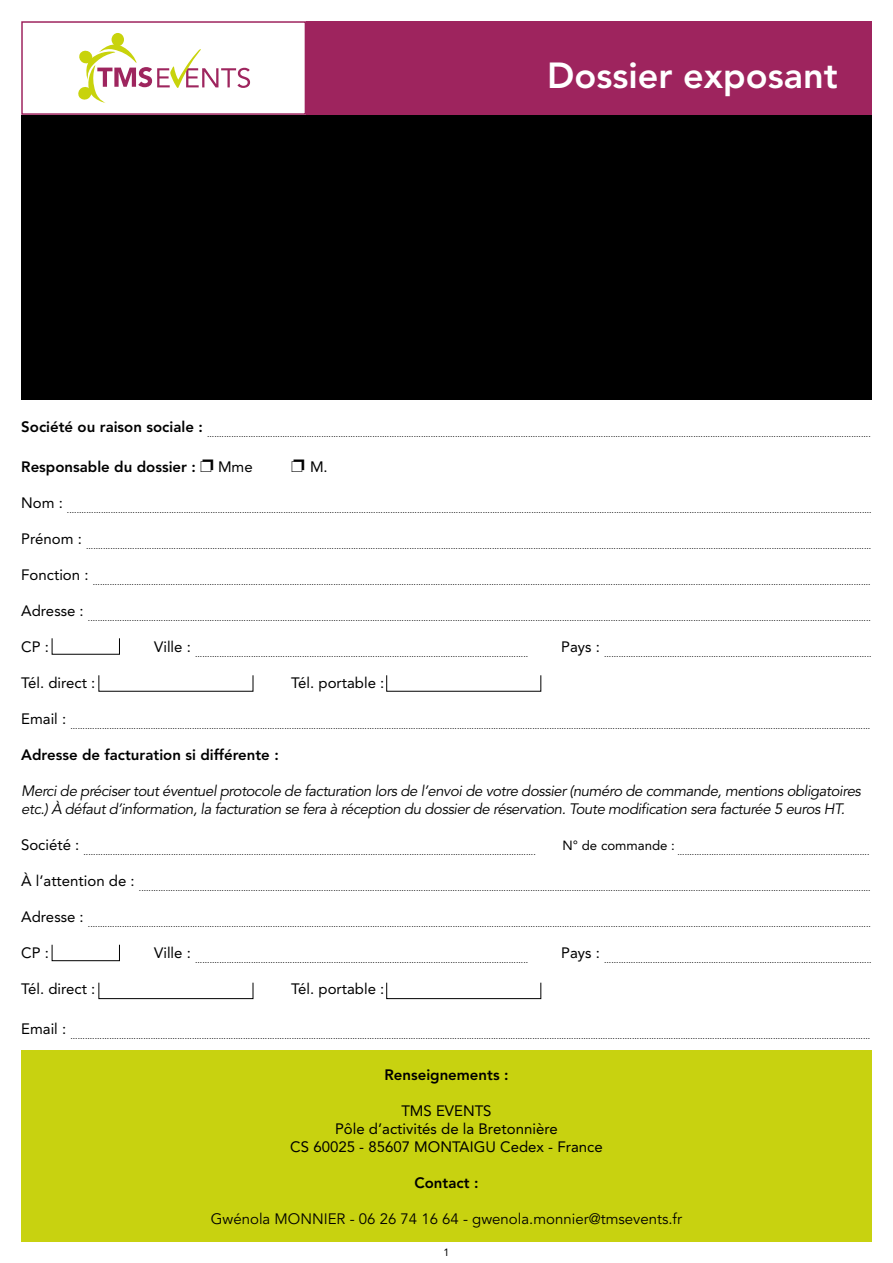
<style>
.page{position:relative;width:893px;height:1263px;background:#fff}
.page>*{position:absolute;margin:0;border:0;box-sizing:border-box;transform-origin:0 0}
.t1{font:800 36px "Avenir LT Std";color:#fff}
.t2{font:italic 15px/18px "Avenir LT Std";letter-spacing:-.03em;color:#000}
.t3{font:15px/18px "Avenir LT Std";color:#000;text-align:center}
.t4{font:800 15px "Avenir LT Std";color:#000}
.t5{font:15px "Avenir LT Std";color:#000}
.t6{font:10.5px "Avenir LT Std";color:#000}
.t7{font:8.7px "Avenir LT Std";color:#000}
</style>
<div class="page">
<div style="left:21px;top:115px;width:851px;height:285px;background:#000"></div>
<div style="left:21px;top:1050px;width:851px;height:192px;background:#c8d210"></div>
<div style="left:112px;top:33px;width:12px;height:13px;background:#c8d30c;border-radius:50%"></div>
<svg style="left:78px;top:41px;width:172px;height:62px"></svg>
<div style="left:21px;top:21px;width:285px;height:94px;border:2px solid #9e245e"></div>
<div style="left:306px;top:21px;width:566px;height:94px;background:#9e245e"></div>
<div style="left:98px;top:982px;width:155px;height:17px;border:1px solid #000"></div>
<div style="left:386px;top:982px;width:155px;height:17px;border:1px solid #000"></div>
<div style="left:52px;top:944px;width:68px;height:17px;border:1px solid #000"></div>
<h1 class="t1" style="left:547px;top:54px;width:292px">Dossier exposant</h1>
<p class="t7" style="left:21px;top:429px;width:851px"><sup>Société</sup> <sup>ou</sup> <sup>raison</sup> <sup>sociale</sup> <sup>:</sup> .................................................................................................................................................................................................................................................................................</p>
<h2 class="t4" style="left:21px;top:458px;width:176px">Responsable du dossier :</h2>
<h2 class="t3" style="left:218px;top:458px;width:36px">Mme</h2>
<h2 class="t3" style="left:310px;top:458px;width:19px">M.</h2>
<p class="t7" style="left:21px;top:505px;width:852px"><sup>Nom</sup> <sup>:</sup> ...........................................................................................................................................................................................................................................................................................................................................</p>
<p class="t7" style="left:21px;top:541px;width:852px"><sup>Prénom</sup> <sup>:</sup> ...................................................................................................................................................................................................................................................................................................................................</p>
<p class="t7" style="left:21px;top:577px;width:851px"><sup>Fonction</sup> <sup>:</sup> ................................................................................................................................................................................................................................................................................................................................</p>
<p class="t7" style="left:21px;top:613px;width:851px"><sup>Adresse</sup> <sup>:</sup> ..................................................................................................................................................................................................................................................................................................................................</p>
<h2 class="t3" style="left:21px;top:638px;width:29px">CP :</h2>
<p class="t7" style="left:154px;top:649px;width:375px"><sup>Ville</sup> <sup>:</sup> .........................................................................................................................................</p>
<p class="t7" style="left:561px;top:649px;width:312px"><sup>Pays</sup> <sup>:</sup> ..............................................................................................................</p>
<h2 class="t3" style="left:21px;top:674px;width:76px">Tél. direct :</h2>
<h2 class="t3" style="left:291px;top:674px;width:95px">Tél. portable :</h2>
<p class="t7" style="left:21px;top:721px;width:851px"><sup>Email</sup> <sup>:</sup> .........................................................................................................................................................................................................................................................................................................................................</p>
<h2 class="t4" style="left:21px;top:746px;width:259px">Adresse de facturation si différente :</h2>
<p class="t2" style="left:21px;top:782px;width:841px">Merci de préciser tout éventuel protocole de facturation lors de l’envoi de votre dossier (numéro de commande, mentions obligatoires etc.) À défaut d’information, la facturation se fera à réception du dossier de réservation. Toute modification sera facturée 5 euros HT.</p>
<p class="t7" style="left:21px;top:847px;width:516px"><sup>Société</sup> <sup>:</sup> ..........................................................................................................................................................................................</p>
<p class="t7" style="left:563px;top:847px;width:308px"><sup>N°</sup> <sup>de</sup> <sup>commande</sup> <sup>:</sup> ...............................................................................</p>
<p class="t7" style="left:21px;top:883px;width:851px"><sup>À</sup> <sup>l’attention</sup> <sup>de</sup> <sup>:</sup> .............................................................................................................................................................................................................................................................................................................</p>
<p class="t7" style="left:21px;top:919px;width:851px"><sup>Adresse</sup> <sup>:</sup> ..................................................................................................................................................................................................................................................................................................................................</p>
<h2 class="t3" style="left:21px;top:944px;width:29px">CP :</h2>
<p class="t7" style="left:154px;top:955px;width:375px"><sup>Ville</sup> <sup>:</sup> .........................................................................................................................................</p>
<p class="t7" style="left:561px;top:955px;width:312px"><sup>Pays</sup> <sup>:</sup> ..............................................................................................................</p>
<h2 class="t3" style="left:21px;top:980px;width:76px">Tél. direct :</h2>
<h2 class="t3" style="left:291px;top:980px;width:95px">Tél. portable :</h2>
<p class="t7" style="left:21px;top:1030px;width:851px"><sup>Email</sup> <sup>:</sup> .........................................................................................................................................................................................................................................................................................................................................</p>
<h2 class="t4" style="left:384px;top:1065px;width:126px">Renseignements :</h2>
<h2 class="t3" style="left:290px;top:1101px;width:314px">TMS EVENTS<br>Pôle d’activités de la Bretonnière<br>CS 60025 - 85607 MONTAIGU Cedex - France</h2>
<h2 class="t4" style="left:415px;top:1173px;width:65px">Contact :</h2>
<h2 class="t5" style="left:211px;top:1210px;width:473px">Gwénola MONNIER - 06 26 74 16 64 - gwenola.monnier@tmsevents.fr</h2>
<p class="t6" style="left:444px;top:1247px;width:7px">1</p>
</div>
